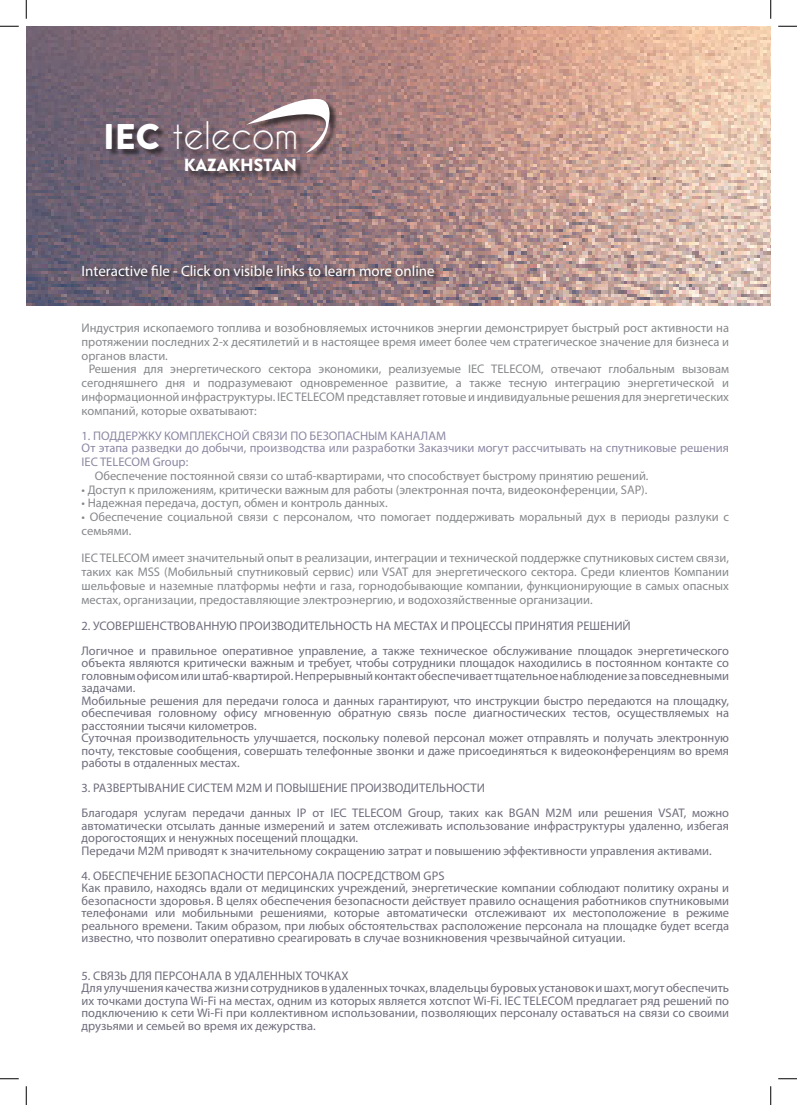
<style>
.page{position:relative;width:797px;height:1105px;background:#fff}
.page>*{position:absolute;margin:0;border:0;box-sizing:border-box;transform-origin:0 0}
.t1{font:35.62px "Caviar Dreams";color:#fff}
.t2{font:900 17.62px "Brandon Grotesque";color:#fff}
.t3{font:15px "Myriad Pro";color:#fff}
.t4{font:12.5px/12.5px "Myriad Pro";color:#6e6e7d;text-align:justify}
.t5{font:12.5px/13.8px "Myriad Pro";color:#86888b;text-align:justify}
.t6{font:12.5px/13.8px "Myriad Pro";color:#8e88a3}
.s1{font-family:"Brandon Grotesque";font-weight:900}
</style>
<div class="page">
<img style="left:26px;top:26px;width:744px;height:279px">
<div style="left:108px;top:100px;width:230px;height:80px;background:#231f20;opacity:.75"></div>
<svg style="left:246px;top:87px;width:107px;height:66px;background:#9b8084"></svg>
<svg style="left:82px;top:263px;width:359px;height:18px;background:#705f6a"></svg>
<svg style="left:0;top:25px;width:19px;height:2px"></svg>
<svg style="left:778px;top:25px;width:19px;height:2px"></svg>
<svg style="left:0;top:1078px;width:19px;height:1px"></svg>
<svg style="left:778px;top:1078px;width:19px;height:1px"></svg>
<svg style="left:25px;top:0;width:2px;height:19px"></svg>
<svg style="left:25px;top:1086px;width:2px;height:19px"></svg>
<svg style="left:770px;top:0;width:1px;height:19px"></svg>
<svg style="left:770px;top:1086px;width:1px;height:19px"></svg>
<p class="t1" style="left:103px;top:114px;width:197px"><span class="s1">IEC</span> telecom</p>
<p class="t2" style="left:184px;top:153px;width:115px">KAZAKHSTAN</p>
<p class="t3" style="left:82px;top:262px;width:355px">Interactive file - Click on visible links to learn more online</p>
<p class="t5" style="left:82px;top:321px;width:649px">Индустрия ископаемого топлива и возобновляемых источников энергии демонстрирует быстрый рост активности на протяжении последних 2-х десятилетий и в настоящее время имеет более чем стратегическое значение для бизнеса и органов власти.</p>
<p class="t5" style="left:82px;top:362px;width:649px;text-indent:7px">Решения для энергетического сектора экономики, реализуемые IEC TELECOМ, отвечают глобальным вызовам сегодняшнего дня и подразумевают одновременное развитие, а также тесную интеграцию энергетической и информационной инфраструктуры. IEC TELECOM представляет готовые и индивидуальные решения для энергетических компаний, которые охватывают:</p>
<p class="t6" style="left:82px;top:428px;width:366px">1. ПОДДЕРЖКУ КОМПЛЕКСНОЙ СВЯЗИ ПО БЕЗОПАСНЫМ КАНАЛАМ</p>
<p class="t6" style="left:82px;top:441px;width:649px">От этапа разведки до добычи, производства или разработки Заказчики могут рассчитывать на спутниковые решения<br>IEC TELECOM Group:</p>
<p class="t5" style="left:95px;top:468px;width:555px">Обеспечение постоянной связи со штаб-квартирами, что способствует быстрому принятию решений.</p>
<p class="t5" style="left:82px;top:482px;width:567px">• Доступ к приложениям, критически важным для работы (электронная почта, видеоконференции, SAP).</p>
<p class="t5" style="left:82px;top:496px;width:307px">• Надежная передача, доступ, обмен и контроль данных.</p>
<p class="t5" style="left:82px;top:510px;width:649px">• Обеспечение социальной связи с персоналом, что помогает поддерживать моральный дух в периоды разлуки с семьями.</p>
<p class="t5" style="left:82px;top:551px;width:649px">IEC TELECOM имеет значительный опыт в реализации, интеграции и технической поддержке спутниковых систем связи, таких как MSS (Мобильный спутниковый сервис) или VSAT для энергетического сектора. Среди клиентов Компании шельфовые и наземные платформы нефти и газа, горнодобывающие компании, функционирующие в самых опасных местах, организации, предоставляющие электроэнергию, и водохозяйственные организации.</p>
<p class="t4" style="left:82px;top:619px;width:551px">2. УСОВЕРШЕНСТВОВАННУЮ ПРОИЗВОДИТЕЛЬНОСТЬ НА МЕСТАХ И ПРОЦЕССЫ ПРИНЯТИЯ РЕШЕНИЙ</p>
<p class="t4" style="left:82px;top:644px;width:649px">Логичное и правильное оперативное управление, а также техническое обслуживание площадок энергетического объекта являются критически важным и требует, чтобы сотрудники площадок находились в постоянном контакте со головным офисом или штаб-квартирой. Непрерывный контакт обеспечивает тщательное наблюдение за повседневными задачами.</p>
<p class="t4" style="left:82px;top:694px;width:649px">Мобильные решения для передачи голоса и данных гарантируют, что инструкции быстро передаются на площадку, обеспечивая головному офису мгновенную обратную связь после диагностических тестов, осуществляемых на расстоянии тысячи километров.</p>
<p class="t4" style="left:82px;top:732px;width:649px">Суточная производительность улучшается, поскольку полевой персонал может отправлять и получать электронную почту, текстовые сообщения, совершать телефонные звонки и даже присоединяться к видеоконференциям во время работы в отдаленных местах.</p>
<p class="t4" style="left:82px;top:782px;width:405px">3. РАЗВЕРТЫВАНИЕ СИСТЕМ M2M И ПОВЫШЕНИЕ ПРОИЗВОДИТЕЛЬНОСТИ</p>
<p class="t4" style="left:82px;top:807px;width:649px">Благодаря услугам передачи данных IP от IEC TELECOM Group, таких как BGAN M2M или решения VSAT, можно автоматически отсылать данные измерений и затем отслеживать использование инфраструктуры удаленно, избегая дорогостоящих и ненужных посещений площадки.</p>
<p class="t4" style="left:82px;top:844px;width:631px">Передачи M2M приводят к значительному сокращению затрат и повышению эффективности управления активами.</p>
<p class="t4" style="left:82px;top:869px;width:364px">4. ОБЕСПЕЧЕНИЕ БЕЗОПАСНОСТИ ПЕРСОНАЛА ПОСРЕДСТВОМ GPS</p>
<p class="t4" style="left:82px;top:882px;width:649px">Как правило, находясь вдали от медицинских учреждений, энергетические компании соблюдают политику охраны и безопасности здоровья. В целях обеспечения безопасности действует правило оснащения работников спутниковыми телефонами или мобильными решениями, которые автоматически отслеживают их местоположение в режиме реального времени. Таким образом, при любых обстоятельствах расположение персонала на площадке будет всегда известно, что позволит оперативно среагировать в случае возникновения чрезвычайной ситуации.</p>
<p class="t4" style="left:82px;top:969px;width:268px">5. СВЯЗЬ ДЛЯ ПЕРСОНАЛА В УДАЛЕННЫХ ТОЧКАХ</p>
<p class="t4" style="left:82px;top:982px;width:649px">Для улучшения качества жизни сотрудников в удаленных точках, владельцы буровых установок и шахт, могут обеспечить их точками доступа Wi-Fi на местах, одним из которых является хотспот Wi-Fi. IEC TELECOM предлагает ряд решений по подключению к сети Wi-Fi при коллективном использовании, позволяющих персоналу оставаться на связи со своими друзьями и семьей во время их дежурства.</p>
</div>
